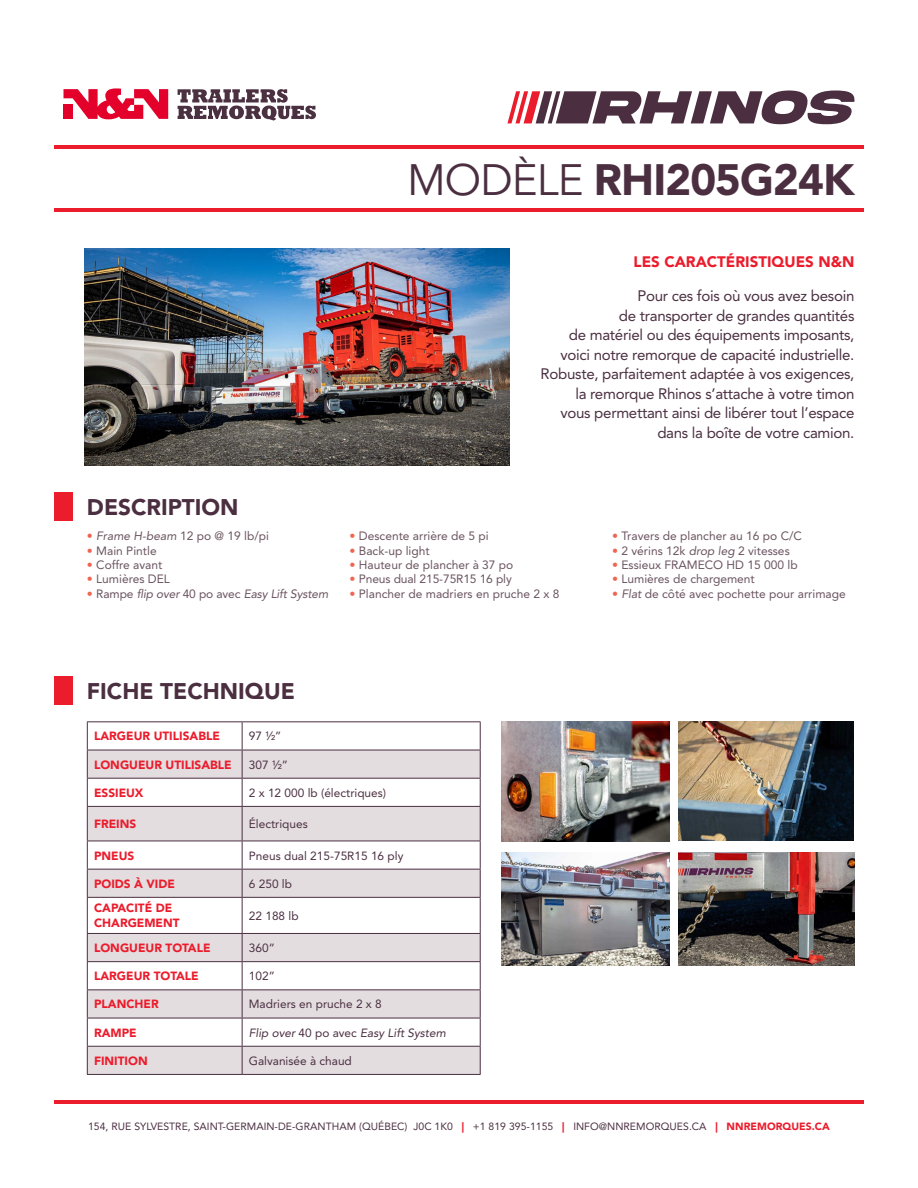
<style>
.page{position:relative;width:918px;height:1188px;background:#fff}
.page>*{position:absolute;margin:0;border:0;box-sizing:border-box;transform-origin:0 0}
.t1{font:900 43.5px "Avenir LT Std";letter-spacing:-.02em;color:#4b2f41}
.t2{font:900 22.5px "Avenir LT Std";color:#4b2f41}
.t3{font:15.15px/19.5px "Avenir LT Std";letter-spacing:-.02em;color:#4b2f41;text-align:right}
.t4{font:900 15.15px "Avenir LT Std";color:#eb1c2c}
.t5{font:12px "Avenir LT Std";color:#6a535f}
.t6{font:italic 12px "Avenir LT Std";letter-spacing:-.01em;color:#6a535f}
.t7{font:900 11.85px/15.1px "Avenir LT Std";color:#eb1c2c}
.t8{font:11.85px "Avenir LT Std";color:#4b2f41}
.t9{font:italic 11.85px "Avenir LT Std";color:#4b2f41}
.t10{font:10.5px "Avenir LT Std";letter-spacing:.005em;color:#4b2f41}
.s1{font-weight:400}
.s2{color:#ef6551}
.s3{font-style:italic}
.s4{font-style:normal;color:#ef6551}
.s5{font-style:normal}
.s6{font-weight:900;color:#eb1c2c}
</style>
<div class="page">
<hr style="left:54px;top:1101px;width:810px;height:3px;background:#eb1c2c">
<hr style="left:54px;top:145px;width:810px;height:4px;background:#eb1c2c">
<hr style="left:54px;top:209px;width:810px;height:3px;background:#eb1c2c">
<img style="left:85px;top:249px;width:425px;height:217px">
<img style="left:678px;top:721px;width:176px;height:120px">
<img style="left:502px;top:721px;width:167px;height:120px">
<img style="left:502px;top:853px;width:167px;height:112px">
<img style="left:678px;top:853px;width:176px;height:112px">
<svg style="left:88px;top:751px;width:392px;height:323px;fill:#e3dddf"></svg>
<hr style="left:87px;top:721px;width:155px;height:1px;background:#4b2f41">
<hr style="left:242px;top:721px;width:239px;height:1px;background:#4b2f41">
<hr style="left:87px;top:750px;width:155px;height:1px;background:#4b2f41">
<hr style="left:242px;top:750px;width:239px;height:1px;background:#4b2f41">
<hr style="left:87px;top:778px;width:155px;height:1px;background:#4b2f41">
<svg style="left:87px;top:722px;width:1px;height:84px"></svg>
<hr style="left:242px;top:778px;width:239px;height:1px;background:#4b2f41">
<svg style="left:242px;top:722px;width:1px;height:84px"></svg>
<svg style="left:480px;top:722px;width:1px;height:84px"></svg>
<hr style="left:87px;top:806px;width:155px;height:1px;background:#4b2f41">
<hr style="left:87px;top:807px;width:1px;height:34px;background:#4b2f41">
<hr style="left:242px;top:806px;width:239px;height:1px;background:#4b2f41">
<hr style="left:242px;top:807px;width:1px;height:34px;background:#4b2f41">
<hr style="left:480px;top:807px;width:1px;height:34px;background:#4b2f41">
<hr style="left:87px;top:841px;width:155px;height:1px;background:#4b2f41">
<hr style="left:242px;top:841px;width:239px;height:1px;background:#4b2f41">
<hr style="left:87px;top:869px;width:155px;height:1px;background:#4b2f41">
<svg style="left:87px;top:841px;width:1px;height:56px"></svg>
<hr style="left:242px;top:869px;width:239px;height:1px;background:#4b2f41">
<svg style="left:242px;top:841px;width:1px;height:56px"></svg>
<svg style="left:480px;top:841px;width:1px;height:56px"></svg>
<hr style="left:87px;top:897px;width:155px;height:1px;background:#4b2f41">
<hr style="left:87px;top:898px;width:1px;height:35px;background:#4b2f41">
<hr style="left:242px;top:897px;width:239px;height:1px;background:#4b2f41">
<hr style="left:242px;top:898px;width:1px;height:35px;background:#4b2f41">
<hr style="left:480px;top:898px;width:1px;height:35px;background:#4b2f41">
<hr style="left:87px;top:933px;width:155px;height:1px;background:#4b2f41">
<hr style="left:242px;top:933px;width:239px;height:1px;background:#4b2f41">
<hr style="left:87px;top:961px;width:155px;height:1px;background:#4b2f41">
<hr style="left:242px;top:961px;width:239px;height:1px;background:#4b2f41">
<hr style="left:87px;top:989px;width:155px;height:1px;background:#4b2f41">
<hr style="left:242px;top:989px;width:239px;height:1px;background:#4b2f41">
<hr style="left:87px;top:1018px;width:155px;height:1px;background:#4b2f41">
<hr style="left:242px;top:1018px;width:239px;height:1px;background:#4b2f41">
<hr style="left:87px;top:1046px;width:155px;height:1px;background:#4b2f41">
<svg style="left:87px;top:934px;width:1px;height:140px"></svg>
<hr style="left:242px;top:1046px;width:239px;height:1px;background:#4b2f41">
<svg style="left:242px;top:934px;width:1px;height:140px"></svg>
<svg style="left:480px;top:934px;width:1px;height:140px"></svg>
<hr style="left:87px;top:1074px;width:155px;height:1px;background:#4b2f41">
<hr style="left:242px;top:1074px;width:239px;height:1px;background:#4b2f41">
<div style="left:54px;top:676px;width:19px;height:29px;background:#eb1c2c"></div>
<div style="left:54px;top:492px;width:19px;height:29px;background:#eb1c2c"></div>
<svg style="left:64px;top:88px;width:104px;height:31px"></svg>
<svg style="left:178px;top:89px;width:138px;height:32px"></svg>
<svg style="left:507px;top:91px;width:348px;height:33px"></svg>
<p class="t1" style="left:407px;top:153px;width:449px"><span class="s1">MODÈLE</span> RHI205G24K</p>
<p class="t4" style="left:634px;top:253px;width:222px">LES CARACTÉRISTIQUES N&amp;N</p>
<p class="t3" style="left:541px;top:286px;width:315px">Pour ces fois où vous avez besoin<br>de transporter de grandes quantités<br>de matériel ou des équipements imposants, voici notre remorque de capacité industrielle.<br>Robuste, parfaitement adaptée à vos exigences, la remorque Rhinos s’attache à votre timon<br>vous permettant ainsi de libérer tout l’espace dans la boîte de votre camion.</p>
<p class="t2" style="left:87px;top:493px;width:153px">DESCRIPTION</p>
<p class="t5" style="left:87px;top:529px;width:184px"><span class="s2">•</span> <span class="s3">Frame H-beam</span> 12 po @ 19 lb/pi</p>
<p class="t5" style="left:87px;top:543px;width:71px"><span class="s2">•</span> Main Pintle</p>
<p class="t5" style="left:87px;top:558px;width:77px"><span class="s2">•</span> Coffre avant</p>
<p class="t5" style="left:87px;top:572px;width:84px"><span class="s2">•</span> Lumières DEL</p>
<p class="t6" style="left:87px;top:587px;width:243px"><span class="s4">•</span> <span class="s5">Rampe</span> flip over <span class="s5">40 po avec</span> Easy Lift System</p>
<p class="t5" style="left:350px;top:529px;width:141px"><span class="s2">•</span> Descente arrière de 5 pi</p>
<p class="t5" style="left:350px;top:543px;width:82px"><span class="s2">•</span> Back-up light</p>
<p class="t5" style="left:350px;top:558px;width:165px"><span class="s2">•</span> Hauteur de plancher à 37 po</p>
<p class="t5" style="left:350px;top:572px;width:164px"><span class="s2">•</span> Pneus dual 215-75R15 16 ply</p>
<p class="t5" style="left:350px;top:587px;width:211px"><span class="s2">•</span> Plancher de madriers en pruche 2 x 8</p>
<p class="t5" style="left:612px;top:529px;width:191px"><span class="s2">•</span> Travers de plancher au 16 po C/C</p>
<p class="t5" style="left:612px;top:543px;width:179px"><span class="s2">•</span> 2 vérins 12k <span class="s3">drop leg</span> 2 vitesses</p>
<p class="t5" style="left:612px;top:558px;width:187px"><span class="s2">•</span> Essieux FRAMECO HD 15 000 lb</p>
<p class="t5" style="left:612px;top:572px;width:144px"><span class="s2">•</span> Lumières de chargement</p>
<p class="t5" style="left:612px;top:587px;width:235px"><span class="s2">•</span> <span class="s3">Flat</span> de côté avec pochette pour arrimage</p>
<p class="t2" style="left:87px;top:677px;width:209px">FICHE TECHNIQUE</p>
<p class="t7" style="left:94px;top:729px;width:127px">LARGEUR UTILISABLE</p>
<p class="t8" style="left:249px;top:729px;width:34px">97 1/2”</p>
<p class="t7" style="left:94px;top:757px;width:139px">LONGUEUR UTILISABLE</p>
<p class="t8" style="left:249px;top:758px;width:41px">307 1/2”</p>
<p class="t7" style="left:94px;top:785px;width:51px">ESSIEUX</p>
<p class="t8" style="left:249px;top:786px;width:139px">2 x 12 000 lb (électriques)</p>
<p class="t7" style="left:94px;top:816px;width:44px">FREINS</p>
<p class="t8" style="left:249px;top:817px;width:60px">Électriques</p>
<p class="t7" style="left:94px;top:848px;width:42px">PNEUS</p>
<p class="t8" style="left:249px;top:849px;width:156px">Pneus dual 215-75R15 16 ply</p>
<p class="t7" style="left:94px;top:876px;width:82px">POIDS À VIDE</p>
<p class="t8" style="left:249px;top:877px;width:45px">6 250 lb</p>
<p class="t7" style="left:94px;top:901px;width:87px">CAPACITÉ DE<br>CHARGEMENT</p>
<p class="t8" style="left:249px;top:909px;width:51px">22 188 lb</p>
<p class="t7" style="left:94px;top:940px;width:118px">LONGUEUR TOTALE</p>
<p class="t8" style="left:249px;top:941px;width:27px">360”</p>
<p class="t7" style="left:94px;top:969px;width:106px">LARGEUR TOTALE</p>
<p class="t8" style="left:249px;top:969px;width:27px">102”</p>
<p class="t7" style="left:94px;top:997px;width:66px">PLANCHER</p>
<p class="t8" style="left:249px;top:997px;width:134px">Madriers en pruche 2 x 8</p>
<p class="t7" style="left:94px;top:1025px;width:44px">RAMPE</p>
<p class="t9" style="left:249px;top:1026px;width:199px">Flip over <span class="s5">40 po avec</span> Easy Lift System</p>
<p class="t7" style="left:94px;top:1053px;width:55px">FINITION</p>
<p class="t8" style="left:249px;top:1054px;width:105px">Galvanisée à chaud</p>
<p class="t10" style="left:88px;top:1120px;width:743px">154, RUE SYLVESTRE, SAINT-GERMAIN-DE-GRANTHAM (QUÉBEC) J0C 1K0 <span class="s6">|</span> +1 819 395-1155 <span class="s6">|</span> INFO@NNREMORQUES.CA <span class="s6">| NNREMORQUES.CA</span></p>
</div>
